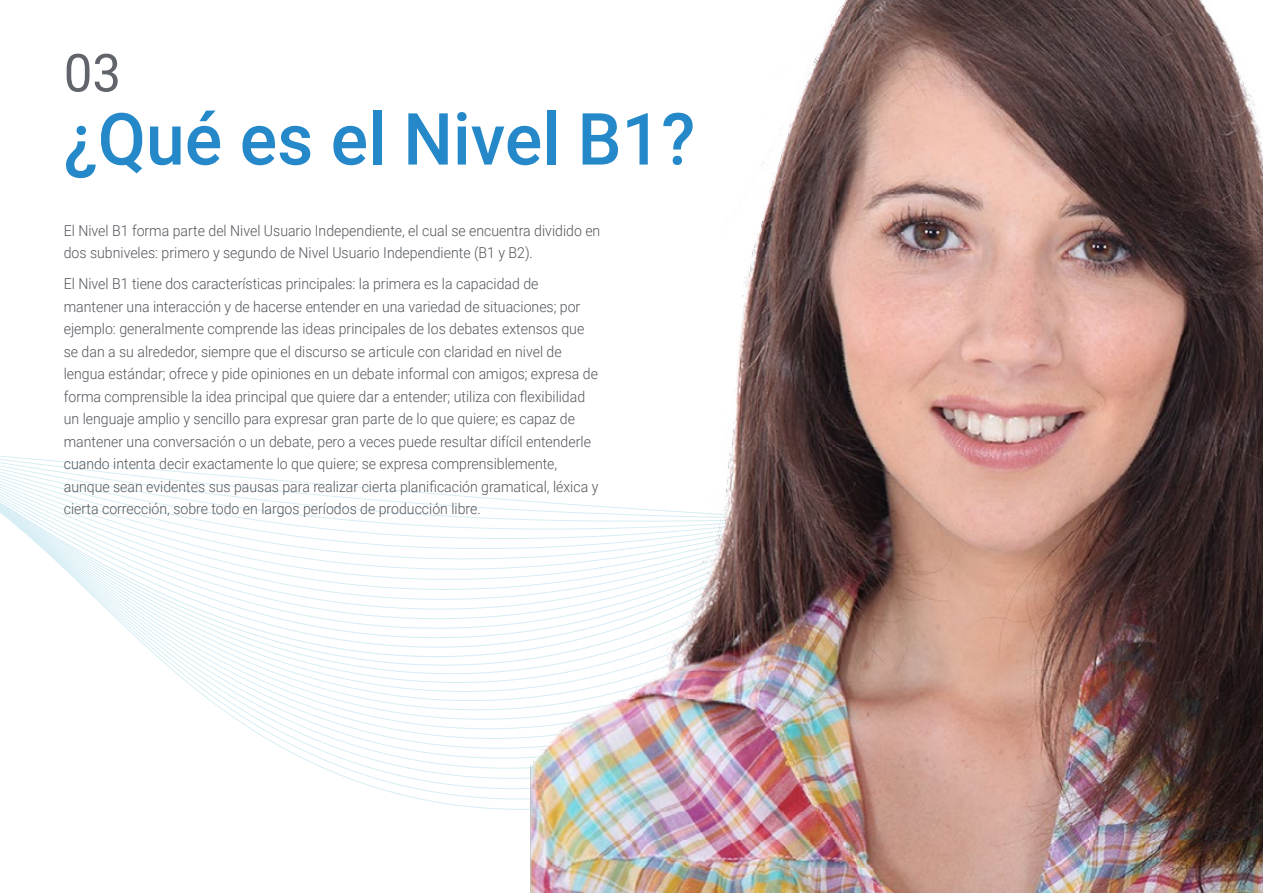
<style>
.page{position:relative;width:1263px;height:893px;background:#fff}
.page>*{position:absolute;margin:0;border:0;box-sizing:border-box;transform-origin:0 0}
.t1{font:500 72px "Roboto";color:#2488c9}
.t2{font:52.5px "Roboto";color:#61646a}
.t3{font:300 15px/22.5px "Roboto";color:#52555b;scale:.94 1}
</style>
<div class="page">
<svg style="left:0;top:456px;width:483px;height:353px"></svg>
<img style="left:483px;top:0;width:780px;height:893px">
<h2 class="t2" style="left:64px;top:36px;width:59px">03</h2>
<h1 class="t1" style="left:64px;top:89px;width:633px">¿Qué es el Nivel B1?</h1>
<p class="t3" style="left:64px;top:218px;width:572px">El Nivel B1 forma parte del Nivel Usuario Independiente, el cual se encuentra dividido en dos subniveles: primero y segundo de Nivel Usuario Independiente (B1 y B2).</p>
<p class="t3" style="left:64px;top:272px;width:570px">El Nivel B1 tiene dos características principales: la primera es la capacidad de mantener una interacción y de hacerse entender en una variedad de situaciones; por ejemplo: generalmente comprende las ideas principales de los debates extensos que se dan a su alrededor, siempre que el discurso se articule con claridad en nivel de lengua estándar; ofrece y pide opiniones en un debate informal con amigos; expresa de forma comprensible la idea principal que quiere dar a entender; utiliza con flexibilidad un lenguaje amplio y sencillo para expresar gran parte de lo que quiere; es capaz de mantener una conversación o un debate, pero a veces puede resultar difícil entenderle cuando intenta decir exactamente lo que quiere; se expresa comprensiblemente, aunque sean evidentes sus pausas para realizar cierta planificación gramatical, léxica y cierta corrección, sobre todo en largos períodos de producción libre.</p>
</div>
